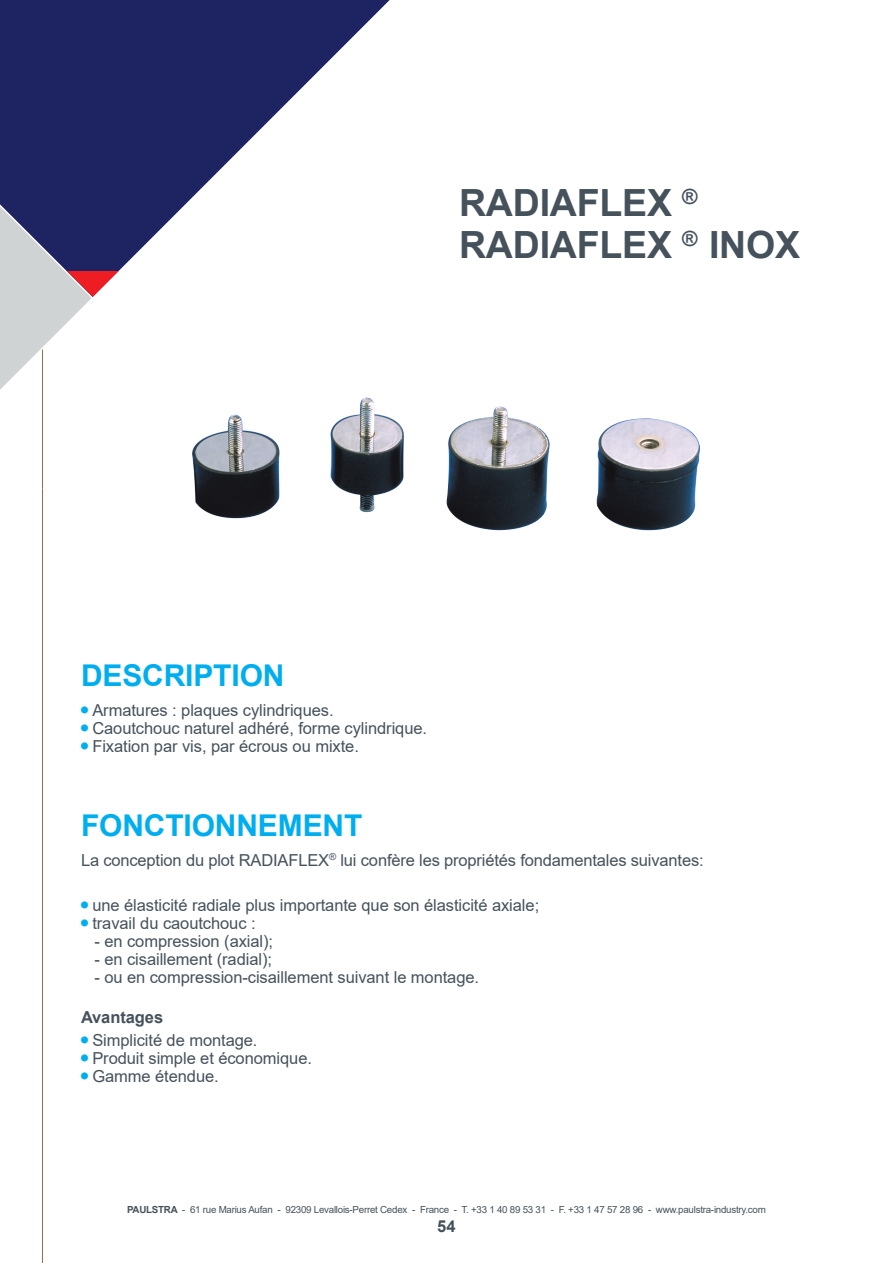
<style>
.page{position:relative;width:893px;height:1263px;background:#fff}
.page>*{position:absolute;margin:0;border:0;box-sizing:border-box;transform-origin:0 0}
.t1{font:700 37.5px "Arial";letter-spacing:-.005em;color:#45525c}
.t2{font:700 30px "Arial";letter-spacing:-.005em;color:#00aeef}
.t3{font:16.5px "Arial";letter-spacing:-.005em;color:#45525c}
.t4{font:700 16.5px "Arial";letter-spacing:-.005em;color:#45525c}
.t5{font:700 16.5px "Arial";color:#425159}
.t6{font:9.75px "Arial";letter-spacing:-.025em;color:#45525c}
.s1{font-weight:700}
</style>
<div class="page">
<hr style="left:42px;top:488px;width:1px;height:775px;background:#9b694d">
<svg style="left:0;top:0;width:390px;height:271px;fill:#1e2362"></svg>
<div style="left:0;top:31px;width:95px;height:111px;background:#1e2362"></div>
<svg style="left:0;top:142px;width:119px;height:347px"></svg>
<img style="left:192px;top:397px;width:508px;height:134px">
<p class="t1" style="left:459px;top:177px;width:240px">RADIAFLEX <sup>®</sup></p>
<p class="t1" style="left:459px;top:219px;width:343px">RADIAFLEX <sup>®</sup> INOX</p>
<p class="t2" style="left:81px;top:654px;width:205px">DESCRIPTION</p>
<p class="t3" style="left:81px;top:699px;width:254px"><sup>■</sup> Armatures : plaques cylindriques.</p>
<p class="t3" style="left:81px;top:717px;width:348px"><sup>■</sup> Caoutchouc naturel adhéré, forme cylindrique.</p>
<p class="t3" style="left:81px;top:735px;width:279px"><sup>■</sup> Fixation par vis, par écrous ou mixte.</p>
<p class="t2" style="left:81px;top:804px;width:283px">FONCTIONNEMENT</p>
<p class="t3" style="left:81px;top:849px;width:624px">La conception du plot RADIAFLEX<sup>®</sup> lui confère les propriétés fondamentales suivantes:</p>
<p class="t3" style="left:81px;top:894px;width:460px"><sup>■</sup> une élasticité radiale plus importante que son élasticité axiale;</p>
<p class="t3" style="left:81px;top:912px;width:176px"><sup>■</sup> travail du caoutchouc :</p>
<p class="t3" style="left:95px;top:930px;width:180px">- en compression (axial);</p>
<p class="t3" style="left:95px;top:948px;width:179px">- en cisaillement (radial);</p>
<p class="t3" style="left:95px;top:966px;width:386px">- ou en compression-cisaillement suivant le montage.</p>
<p class="t4" style="left:81px;top:1006px;width:84px">Avantages</p>
<p class="t3" style="left:81px;top:1029px;width:178px"><sup>■</sup> Simplicité de montage.</p>
<p class="t3" style="left:81px;top:1047px;width:232px"><sup>■</sup> Produit simple et économique.</p>
<p class="t3" style="left:81px;top:1065px;width:139px"><sup>■</sup> Gamme étendue.</p>
<p class="t6" style="left:127px;top:1202px;width:640px"><span class="s1">PAULSTRA</span> - 61 rue Marius Aufan - 92309 Levallois-Perret Cedex - France - T. +33 1 40 89 53 31 - F. +33 1 47 57 28 96 - www.paulstra-industry.com</p>
<p class="t5" style="left:437px;top:1214px;width:20px">54</p>
</div>
